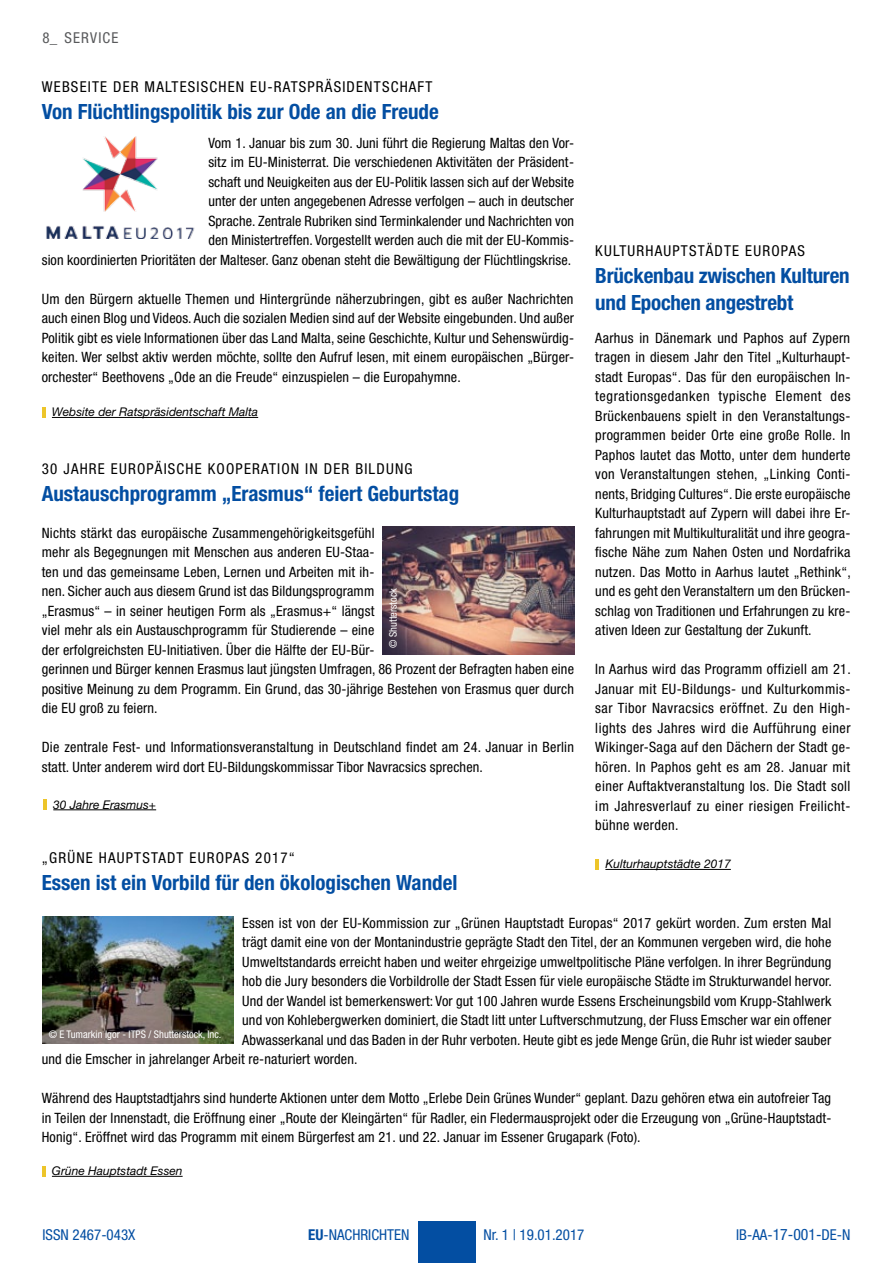
<style>
.page{position:relative;width:893px;height:1263px;background:#fff}
.page>*{position:absolute;margin:0;border:0;box-sizing:border-box;transform-origin:0 0}
.t1{font:700 condensed 21px/27px "Helvetica Neue LT";color:#034ea2}
.t2{font:condensed 15px "Helvetica Neue LT";letter-spacing:.08em;color:#000}
.t3{font:condensed 15px "Helvetica Neue LT";color:#034ea2}
.t4{font:condensed 15px "Helvetica Neue LT";color:#58595b}
.t5{font:condensed 14.25px/19.5px "Helvetica Neue LT";letter-spacing:.01em;color:#000;text-align:justify}
.t6{font:italic 12px "Helvetica Neue LT";color:#000}
.t7{font:condensed 10.5px "Helvetica Neue LT";color:#fff}
.s1{font-weight:700}
.s2{font-size:15.75px}
</style>
<div class="page">
<div style="left:418px;top:1221px;width:57px;height:42px;background:#034ea2"></div>
<hr style="left:52px;top:1176px;width:131px;height:1px;background:#000">
<svg style="left:42px;top:1166px;width:3px;height:10px"></svg>
<hr style="left:53px;top:809px;width:103px;height:1px;background:#000">
<hr style="left:43px;top:799px;width:4px;height:11px;background:#edc52a">
<hr style="left:52px;top:417px;width:206px;height:1px;background:#000">
<svg style="left:42px;top:407px;width:3px;height:11px"></svg>
<hr style="left:605px;top:869px;width:126px;height:1px;background:#000">
<hr style="left:595px;top:859px;width:4px;height:11px;background:#edc52a">
<img style="left:383px;top:526px;width:191px;height:128px">
<img style="left:46px;top:136px;width:149px;height:103px">
<img style="left:43px;top:916px;width:191px;height:127px">
<p class="t4" style="left:43px;top:29px;width:76px">8_ service</p>
<p class="t2" style="left:42px;top:78px;width:81px">Webseite der</p>
<p class="t2" style="left:145px;top:78px;width:83px">maltesischen</p>
<p class="t2" style="left:250px;top:78px;width:106px">EU-Ratspräsident</p>
<p class="t2" style="left:382px;top:78px;width:49px">schaft</p>
<h1 class="t1" style="left:42px;top:98px;width:399px">Von Flüchtlingspolitik bis zur Ode an die Freude</h1>
<p class="t5" style="left:42px;top:133px;width:534px;text-align:right">Vom 1. Januar bis zum 30. Juni führt die Regierung Maltas den Vor-<br>sitz im EU-Ministerrat. Die verschiedenen Aktivitäten der Präsident-<br>schaft und Neuigkeiten aus der EU-Politik lassen sich auf der Website<br>unter der unten angegebenen Adresse verfolgen – auch in deutscher<br>Sprache. Zentrale Rubriken sind Terminkalender und Nachrichten von<br>den Ministertreffen. Vorgestellt werden auch die mit der EU-Kommis-<br>sion koordinierten Prioritäten der Malteser. Ganz obenan steht die Bewältigung der Flüchtlingskrise.</p>
<p class="t5" style="left:42px;top:289px;width:534px">Um den Bürgern aktuelle Themen und Hintergründe näherzubringen, gibt es außer Nachrichten auch einen Blog und Videos. Auch die sozialen Medien sind auf der Website eingebunden. Und außer Politik gibt es viele Informationen über das Land Malta, seine Geschichte, Kultur und Sehenswürdig&shy;keiten. Wer selbst aktiv werden möchte, sollte den Aufruf lesen, mit einem europäischen „Bürger&shy;orchester“ Beethovens „Ode an die Freude“ einzuspielen – die Europahymne.</p>
<p class="t6" style="left:52px;top:405px;width:208px">Website der Ratspräsidentschaft Malta</p>
<p class="t2" style="left:42px;top:460px;width:39px">30 Jahre</p>
<p class="t2" style="left:111px;top:460px;width:134px">europäische Kooperat</p>
<p class="t2" style="left:277px;top:460px;width:56px">ion in der</p>
<p class="t2" style="left:355px;top:460px;width:49px">Bildung</p>
<h1 class="t1" style="left:42px;top:480px;width:419px">Austauschprogramm „Erasmus“ feiert Geburtstag</h1>
<p class="t5" style="left:42px;top:523px;width:534px;text-align:left">Nichts stärkt das europäische Zusammengehörigkeitsgefühl<br>mehr als Begegnungen mit Menschen aus anderen EU-Staa-<br>ten und das gemeinsame Leben, Lernen und Arbeiten mit ih-<br>nen. Sicher auch aus diesem Grund ist das Bildungsprogramm<br>„Erasmus“ – in seiner heutigen Form als „Erasmus+“ längst<br>viel mehr als ein Austauschprogramm für Studierende – eine<br>der erfolgreichsten EU-Initiativen. Über die Hälfte der EU-Bür-<br>gerinnen und Bürger kennen Erasmus laut jüngsten Umfragen, 86 Prozent der Befragten haben eine positive Meinung zu dem Programm. Ein Grund, das 30-jährige Bestehen von Erasmus quer durch die EU groß zu feiern.</p>
<p class="t5" style="left:42px;top:737px;width:534px">Die zentrale Fest- und Informationsveranstaltung in Deutschland findet am 24. Januar in Berlin statt. Unter anderem wird dort EU-Bildungskommissar Tibor Navracsics sprechen.</p>
<p class="t7" style="left:387px;top:648px;width:62px;rotate:-90deg">© Shutterstock</p>
<p class="t6" style="left:53px;top:797px;width:104px">30 Jahre Erasmus+</p>
<p class="t2" style="left:595px;top:242px;width:129px">Kulturhauptstädte</p>
<p class="t2" style="left:745px;top:242px;width:61px">Europas</p>
<h1 class="t1" style="left:595px;top:262px;width:256px">Brückenbau zwischen Kulturen und Epochen angestrebt</h1>
<p class="t5" style="left:595px;top:328px;width:257px">Aarhus in Dänemark und Paphos auf Zypern tragen in diesem Jahr den Titel „Kulturhaupt&shy;stadt Europas“. Das für den europäischen In&shy;tegrationsgedanken typische Element des Brückenbauens spielt in den Veranstaltungs&shy;programmen beider Orte eine große Rolle. In Paphos lautet das Motto, unter dem hunderte von Veranstaltungen stehen, „Linking Conti&shy;nents, Bridging Cultures“. Die erste europäische Kulturhauptstadt auf Zypern will dabei ihre Er&shy;fahrungen mit Multikulturalität und ihre geogra&shy;fische Nähe zum Nahen Osten und Nordafrika nutzen. Das Motto in Aarhus lautet „Rethink“, und es geht den Veranstaltern um den Brücken&shy;schlag von Traditionen und Erfahrungen zu kre&shy;ativen Ideen zur Gestaltung der Zukunft.</p>
<p class="t5" style="left:595px;top:659px;width:257px">In Aarhus wird das Programm offiziell am 21.<br>Januar mit EU-Bildungs- und Kulturkommis&shy;sar Tibor Navracsics eröffnet. Zu den High&shy;lights des Jahres wird die Aufführung einer Wikinger-Saga auf den Dächern der Stadt ge&shy;hören. In Paphos geht es am 28. Januar mit einer Auftaktveranstaltung los. Die Stadt soll im Jahresverlauf zu einer riesigen Freilicht&shy;bühne werden.</p>
<p class="t2" style="left:42px;top:849px;width:119px">„Grüne Hauptstadt</p>
<p class="t2" style="left:190px;top:849px;width:107px">Europas 2017“</p>
<h1 class="t1" style="left:42px;top:869px;width:417px">Essen ist ein Vorbild für den ökologischen Wandel</h1>
<p class="t5" style="left:242px;top:913px;width:591px">Essen ist von der EU-Kommission zur „Grünen Hauptstadt Europas“ 2017 gekürt worden. Zum ersten Mal</p>
<p class="t5" style="left:242px;top:932px;width:591px">trägt damit eine von der Montanindustrie geprägte Stadt den Titel, der an Kommunen vergeben wird, die hohe</p>
<p class="t5" style="left:242px;top:952px;width:591px">Umweltstandards erreicht haben und weiter ehrgeizige umweltpolitische Pläne verfolgen. In ihrer Begründung</p>
<p class="t5" style="left:242px;top:971px;width:591px">hob die Jury besonders die Vorbildrolle der Stadt Essen für viele europäische Städte im Strukturwandel hervor.</p>
<p class="t5" style="left:242px;top:991px;width:591px">Und der Wandel ist bemerkenswert: Vor gut 100 Jahren wurde Essens Erscheinungsbild vom Krupp-Stahlwerk</p>
<p class="t5" style="left:242px;top:1010px;width:591px">und von Kohlebergwerken dominiert, die Stadt litt unter Luftverschmutzung, der Fluss Emscher war ein offener</p>
<p class="t5" style="left:242px;top:1030px;width:591px">Abwasserkanal und das Baden in der Ruhr verboten. Heute gibt es jede Menge Grün, die Ruhr ist wieder sauber</p>
<p class="t5" style="left:42px;top:1049px;width:317px">und die Emscher in jahrelanger Arbeit re-naturiert worden.</p>
<p class="t5" style="left:42px;top:1088px;width:791px">Während des Hauptstadtjahrs sind hunderte Aktionen unter dem Motto „Erlebe Dein Grünes Wunder“ geplant. Dazu gehören etwa ein autofreier Tag in Teilen der Innenstadt, die Eröffnung einer „Route der Kleingärten“ für Radler, ein Fledermausprojekt oder die Erzeugung von „Grüne-Hauptstadt-Honig“. Eröffnet wird das Programm mit einem Bürgerfest am 21. und 22. Januar im Essener Grugapark (Foto).</p>
<p class="t6" style="left:605px;top:857px;width:127px">Kulturhauptstädte 2017</p>
<p class="t7" style="left:49px;top:1028px;width:174px">© E Tumarkin Igor - ITPS / Shutterstock, Inc.</p>
<p class="t6" style="left:52px;top:1163px;width:132px">Grüne Hauptstadt Essen</p>
<p class="t3" style="left:43px;top:1226px;width:94px">ISSN 2467-043X</p>
<p class="t3" style="left:308px;top:1226px;width:103px"><span class="s1">EU</span>-NACHRICHTEN</p>
<p class="t3" style="left:484px;top:1226px;width:102px">Nr. 1 | 19.01.2017</p>
<p class="t3" style="left:736px;top:1226px;width:116px">IB-AA-<span class="s2">17-001-</span>DE-N</p>
</div>
